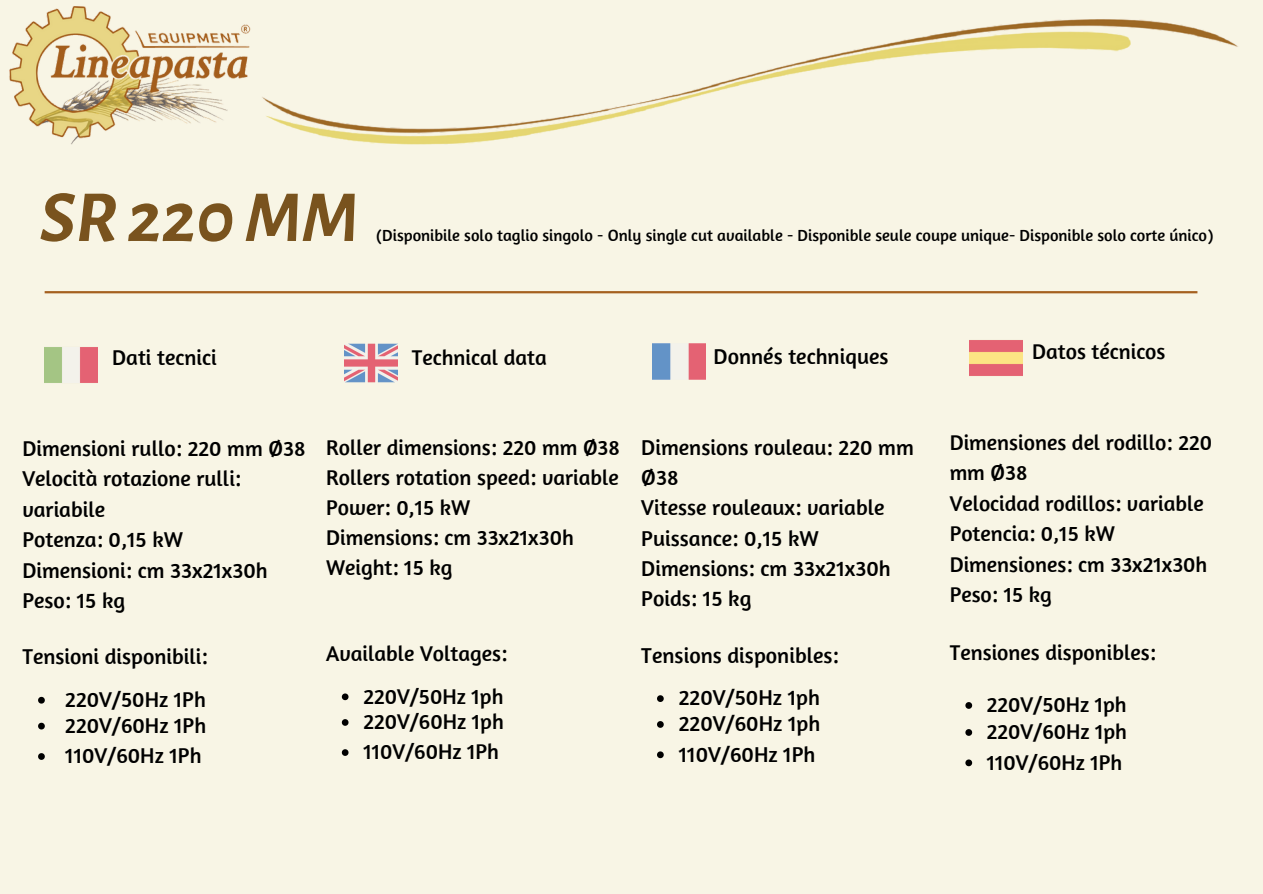
<style>
.page{position:relative;width:1263px;height:894px;background:#fff}
.page>*{position:absolute;margin:0;border:0;box-sizing:border-box;transform-origin:0 0}
.t1{font:italic 700 73.35px "Alegreya Sans SC";color:#79531e}
.t2{font:22.05px/30.3px "Amaranth";color:#000}
.t3{font:21.9px/30.3px "Amaranth";color:#000}
.t4{font:16.5px "Amaranth";color:#000}
</style>
<div class="page">
<div style="left:0;top:0;width:1263px;height:893px;background:#f8f5e5"></div>
<img style="left:9px;top:6px;width:231px;height:139px">
<img style="left:240px;top:19px;width:998px;height:126px">
<svg style="left:38px;top:696px;width:7px;height:7px"></svg>
<svg style="left:38px;top:722px;width:7px;height:7px"></svg>
<svg style="left:38px;top:753px;width:7px;height:6px"></svg>
<svg style="left:342px;top:693px;width:6px;height:7px"></svg>
<svg style="left:342px;top:719px;width:6px;height:6px"></svg>
<svg style="left:342px;top:749px;width:6px;height:6px"></svg>
<svg style="left:657px;top:695px;width:7px;height:6px"></svg>
<svg style="left:657px;top:721px;width:7px;height:6px"></svg>
<svg style="left:657px;top:751px;width:7px;height:7px"></svg>
<svg style="left:965px;top:702px;width:7px;height:6px"></svg>
<svg style="left:965px;top:729px;width:7px;height:6px"></svg>
<svg style="left:965px;top:759px;width:7px;height:7px"></svg>
<hr style="left:45px;top:291px;width:1152px;height:2px;background:#a5601f">
<img style="left:45px;top:347px;width:53px;height:36px">
<img style="left:344px;top:343px;width:53px;height:40px">
<img style="left:653px;top:343px;width:53px;height:37px">
<p class="t1" style="left:40px;top:182px;width:320px">SR220MM</p>
<p class="t4" style="left:376px;top:225px;width:839px">(Disponibile solo taglio singolo - Only single cut available - Disponible seule coupe unique- Disponible solo corte único)</p>
<p class="t3" style="left:112px;top:341px;width:106px">Dati tecnici</p>
<p class="t3" style="left:412px;top:341px;width:137px">Technical data</p>
<p class="t2" style="left:713px;top:340px;width:177px">Donnés techniques</p>
<p class="t3" style="left:1032px;top:335px;width:135px">Datos técnicos</p>
<p class="t3" style="left:22px;top:432px;width:285px">Dimensioni rullo: 220 mm Ø38</p>
<p class="t3" style="left:22px;top:463px;width:220px">Velocità rotazione rulli: variabile</p>
<p class="t3" style="left:22px;top:523px;width:162px">Potenza: 0,15 kW</p>
<p class="t3" style="left:22px;top:554px;width:247px">Dimensioni: cm 33x21x30h</p>
<p class="t3" style="left:22px;top:584px;width:104px">Peso: 15 kg</p>
<p class="t3" style="left:22px;top:640px;width:187px">Tensioni disponibili:</p>
<p class="t3" style="left:65px;top:683px;width:142px">220V/50Hz 1Ph</p>
<p class="t3" style="left:65px;top:709px;width:142px">220V/60Hz 1Ph</p>
<p class="t3" style="left:65px;top:739px;width:138px">110V/60Hz 1Ph</p>
<p class="t3" style="left:326px;top:431px;width:295px">Roller dimensions: 220 mm Ø38</p>
<p class="t3" style="left:326px;top:461px;width:294px">Rollers rotation speed: variable</p>
<p class="t3" style="left:326px;top:491px;width:145px">Power: 0,15 kW</p>
<p class="t3" style="left:326px;top:522px;width:249px">Dimensions: cm 33x21x30h</p>
<p class="t3" style="left:326px;top:552px;width:128px">Weight: 15 kg</p>
<p class="t3" style="left:326px;top:637px;width:183px">Available Voltages:</p>
<p class="t3" style="left:363px;top:680px;width:142px">220V/50Hz 1ph</p>
<p class="t3" style="left:363px;top:705px;width:142px">220V/60Hz 1ph</p>
<p class="t3" style="left:363px;top:735px;width:137px">110V/60Hz 1Ph</p>
<p class="t2" style="left:641px;top:431px;width:274px">Dimensions rouleau: 220 mm<br>Ø38</p>
<p class="t2" style="left:641px;top:492px;width:245px">Vitesse rouleaux: variable</p>
<p class="t2" style="left:641px;top:522px;width:179px">Puissance: 0,15 kW</p>
<p class="t2" style="left:641px;top:552px;width:251px">Dimensions: cm 33x21x30h</p>
<p class="t2" style="left:641px;top:583px;width:112px">Poids: 15 kg</p>
<p class="t2" style="left:641px;top:639px;width:199px">Tensions disponibles:</p>
<p class="t2" style="left:679px;top:681px;width:143px">220V/50Hz 1ph</p>
<p class="t2" style="left:679px;top:707px;width:143px">220V/60Hz 1ph</p>
<p class="t2" style="left:679px;top:738px;width:138px">110V/60Hz 1Ph</p>
<p class="t3" style="left:950px;top:426px;width:264px">Dimensiones del rodillo: 220 mm Ø38</p>
<p class="t3" style="left:950px;top:487px;width:256px">Velocidad rodillos: variable</p>
<p class="t3" style="left:950px;top:517px;width:167px">Potencia: 0,15 kW</p>
<p class="t3" style="left:950px;top:548px;width:259px">Dimensiones: cm 33x21x30h</p>
<p class="t3" style="left:950px;top:578px;width:104px">Peso: 15 kg</p>
<p class="t3" style="left:950px;top:637px;width:208px">Tensiones disponibles:</p>
<p class="t3" style="left:987px;top:688px;width:141px">220V/50Hz 1ph</p>
<p class="t3" style="left:987px;top:715px;width:142px">220V/60Hz 1ph</p>
<p class="t3" style="left:987px;top:746px;width:137px">110V/60Hz 1Ph</p>
</div>
